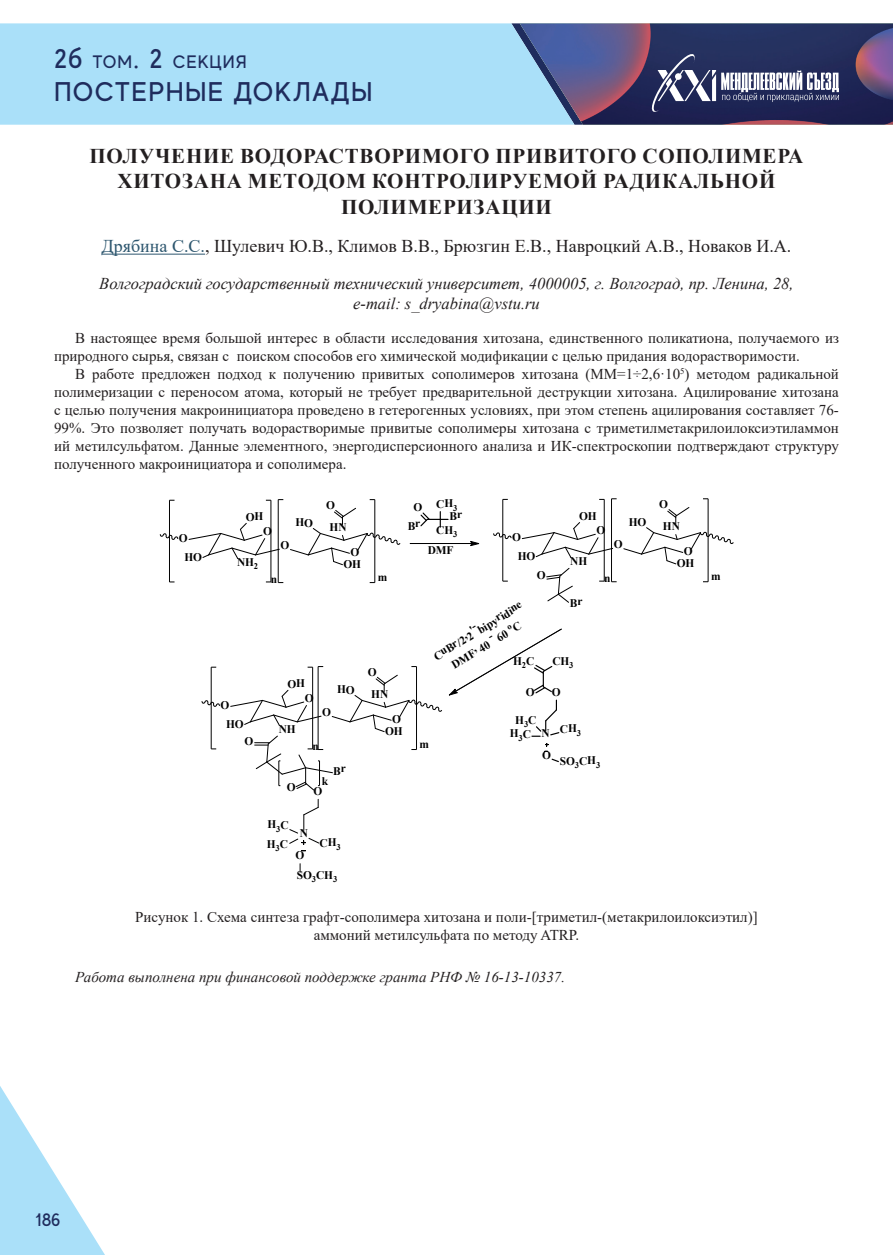
<style>
.page{position:relative;width:893px;height:1255px;background:#fff}
.page>*{position:absolute;margin:0;border:0;box-sizing:border-box;transform-origin:0 0}
.t1{font:500 27px "MADE Evolve Sans";letter-spacing:.05em;color:#1f2c5d}
.t2{font:700 21px/25.2px "Times New Roman";letter-spacing:.035em;color:#231f20;text-align:center}
.t3{font:18px "Times New Roman";color:#231f20}
.t4{font:500 18px "MADE Evolve Sans";letter-spacing:.05em;color:#1f2c5d}
.t5{font:italic 16.5px/19.8px "Times New Roman";color:#231f20;text-align:center}
.t6{font:15px/18px "Times New Roman";color:#231f20}
.t7{font:italic 15px "Times New Roman";color:#231f20}
.t8{font:700 11.55px/19.2px "Times New Roman";letter-spacing:-.005em;color:#000001}
.t9{font:700 8.7px "Times New Roman";color:#000001}
.s1{font-size:27px}
.s2{color:#2e576f}
</style>
<div class="page">
<div style="left:0;top:23px;width:511px;height:102px;background:#aae0f9"></div>
<svg style="left:0;top:1086px;width:105px;height:168px"></svg>
<svg style="left:511px;top:23px;width:382px;height:102px;background:#51557f"></svg>
<hr style="left:102px;top:254px;width:103px;height:1px;background:#2e576f">
<svg style="left:160px;top:533px;width:18px;height:7px"></svg>
<svg style="left:188px;top:522px;width:92px;height:37px"></svg>
<svg style="left:290px;top:507px;width:111px;height:58px"></svg>
<hr style="left:271px;top:500px;width:1px;height:82px;background:#000001">
<hr style="left:169px;top:500px;width:1px;height:82px;background:#000001">
<hr style="left:374px;top:499px;width:1px;height:83px;background:#000001">
<hr style="left:278px;top:499px;width:1px;height:83px;background:#000001">
<svg style="left:420px;top:511px;width:28px;height:16px"></svg>
<hr style="left:410px;top:543px;width:62px;height:1px;background:#000001">
<svg style="left:470px;top:541px;width:10px;height:4px"></svg>
<svg style="left:493px;top:532px;width:18px;height:7px"></svg>
<svg style="left:521px;top:521px;width:92px;height:38px"></svg>
<svg style="left:623px;top:506px;width:111px;height:59px"></svg>
<hr style="left:604px;top:499px;width:1px;height:82px;background:#000001">
<hr style="left:502px;top:499px;width:1px;height:82px;background:#000001">
<hr style="left:708px;top:499px;width:1px;height:82px;background:#000001">
<hr style="left:611px;top:499px;width:1px;height:82px;background:#000001">
<svg style="left:546px;top:568px;width:27px;height:35px"></svg>
<svg style="left:201px;top:699px;width:19px;height:8px"></svg>
<hr style="left:211px;top:667px;width:1px;height:82px;background:#000001">
<svg style="left:289px;top:799px;width:31px;height:52px"></svg>
<svg style="left:230px;top:628px;width:332px;height:163px"></svg>
<p class="t4" style="left:54px;top:51px;width:194px"><span class="s1">2б</span> ТОМ<span class="s1">. 2</span> СЕКЦИЯ</p>
<h1 class="t1" style="left:54px;top:74px;width:320px">ПОСТЕРНЫЕ ДОКЛАДЫ</h1>
<h2 class="t2" style="left:89px;top:143px;width:715px">ПОЛУЧЕНИЕ ВОДОРАСТВОРИМОГО ПРИВИТОГО СОПОЛИМЕРА<br>ХИТОЗАНА МЕТОДОМ КОНТРОЛИРУЕМОЙ РАДИКАЛЬНОЙ<br>ПОЛИМЕРИЗАЦИИ</h2>
<p class="t3" style="left:102px;top:233px;width:691px"><span class="s2">Дрябина С.С.</span>, Шулевич Ю.В., Климов В.В., Брюзгин Е.В., Навроцкий А.В., Новаков И.А.</p>
<p class="t5" style="left:99px;top:273px;width:696px">Волгоградский государственный технический университет, 4000005, г. Волгоград, пр. Ленина, 28, e-mail: s_dryabina@vstu.ru</p>
<p class="t6" style="left:54px;top:328px;width:786px;text-indent:21px">В настоящее время большой интерес в области исследования хитозана, единственного поликатиона, получаемого из природного сырья, связан с поиском способов его химической модификации с целью придания водорастворимости.</p>
<p class="t6" style="left:54px;top:364px;width:786px;text-align:justify;text-indent:21px">В работе предложен подход к получению привитых сополимеров хитозана (ММ=1÷2,6·10<sup>5</sup>) методом радикальной полимеризации с переносом атома, который не требует предварительной деструкции хитозана. Ацилирование хитозана с целью получения макроинициатора проведено в гетерогенных условиях, при этом степень ацилирования составляет 76- 99%. Это позволяет получать водорастворимые привитые сополимеры хитозана с триметилметакрилоилоксиэтиламмон ий метилсульфатом. Данные элементного, энергодисперсионного анализа и ИК-спектроскопии подтверждают структуру полученного макроинициатора и сополимера.</p>
<p class="t8" style="left:179px;top:528px;width:10px">O</p>
<p class="t8" style="left:184px;top:547px;width:19px">HO</p>
<p class="t8" style="left:326px;top:495px;width:10px">O</p>
<p class="t8" style="left:246px;top:506px;width:19px">OH</p>
<p class="t8" style="left:263px;top:521px;width:10px">O</p>
<p class="t8" style="left:295px;top:512px;width:19px">HO</p>
<p class="t8" style="left:330px;top:517px;width:19px">HN</p>
<p class="t8" style="left:237px;top:552px;width:23px">NH<sub>2</sub></p>
<p class="t8" style="left:280px;top:535px;width:10px">O</p>
<p class="t8" style="left:351px;top:542px;width:10px">O</p>
<p class="t8" style="left:343px;top:554px;width:19px">OH</p>
<p class="t8" style="left:414px;top:494px;width:45px">O CH<sub>3</sub></p>
<p class="t8" style="left:436px;top:520px;width:23px">CH<sub>3</sub></p>
<p class="t8" style="left:449px;top:505px;width:14px">Br</p>
<p class="t8" style="left:428px;top:540px;width:27px">DMF</p>
<p class="t8" style="left:408px;top:515px;width:14px">Br</p>
<p class="t8" style="left:512px;top:527px;width:10px">O</p>
<p class="t8" style="left:518px;top:546px;width:19px">HO</p>
<p class="t8" style="left:659px;top:494px;width:10px">O</p>
<p class="t8" style="left:579px;top:506px;width:19px">OH</p>
<p class="t8" style="left:596px;top:520px;width:10px">O</p>
<p class="t8" style="left:629px;top:512px;width:19px">HO</p>
<p class="t8" style="left:663px;top:516px;width:19px">HN</p>
<p class="t8" style="left:570px;top:551px;width:19px">NH</p>
<p class="t8" style="left:614px;top:534px;width:10px">O</p>
<p class="t8" style="left:684px;top:541px;width:10px">O</p>
<p class="t8" style="left:677px;top:553px;width:19px">OH</p>
<p class="t8" style="left:221px;top:695px;width:10px">O</p>
<p class="t8" style="left:226px;top:714px;width:19px">HO</p>
<p class="t8" style="left:244px;top:731px;width:10px">O</p>
<p class="t8" style="left:537px;top:565px;width:10px">O</p>
<p class="t8" style="left:604px;top:568px;width:8px">n</p>
<p class="t8" style="left:711px;top:566px;width:11px">m</p>
<p class="t8" style="left:570px;top:592px;width:14px">Br</p>
<p class="t8" style="left:271px;top:569px;width:8px">n</p>
<p class="t8" style="left:378px;top:567px;width:11px">m</p>
<p class="t8" style="left:439px;top:644px;width:92px;line-height:16.8px;text-indent:-11px;rotate:-31deg">CuBr/2,2'-bipyridine<br>DMF, 40</p>
<p class="t8" style="left:513px;top:651px;width:23px">H<sub>2</sub>C</p>
<p class="t8" style="left:552px;top:651px;width:23px">CH<sub>3</sub></p>
<p class="t8" style="left:526px;top:682px;width:10px">O</p>
<p class="t8" style="left:552px;top:682px;width:10px">O</p>
<p class="t8" style="left:542px;top:723px;width:10px">N</p>
<p class="t8" style="left:368px;top:662px;width:10px">O</p>
<p class="t8" style="left:287px;top:673px;width:19px">OH</p>
<p class="t8" style="left:337px;top:679px;width:19px">HO</p>
<p class="t8" style="left:371px;top:684px;width:19px">HN</p>
<p class="t8" style="left:305px;top:688px;width:10px">O</p>
<p class="t8" style="left:322px;top:702px;width:10px">O</p>
<p class="t8" style="left:392px;top:709px;width:10px">O</p>
<p class="t8" style="left:510px;top:713px;width:28px;line-height:13.4px;text-indent:6px">H<sub>3</sub>C<br>H</p>
<p class="t8" style="left:560px;top:718px;width:23px">CH<sub>3</sub></p>
<p class="t8" style="left:279px;top:719px;width:19px">NH</p>
<p class="t8" style="left:385px;top:721px;width:19px">OH</p>
<p class="t9" style="left:518px;top:732px;width:14px">3<sup>C</sup></p>
<p class="t8" style="left:313px;top:736px;width:8px">n</p>
<p class="t8" style="left:420px;top:734px;width:11px">m</p>
<p class="t8" style="left:333px;top:759px;width:14px">Br</p>
<p class="t8" style="left:542px;top:744px;width:10px">O</p>
<p class="t8" style="left:560px;top:751px;width:42px">SO<sub>3</sub>CH<sub>3</sub></p>
<p class="t8" style="left:322px;top:771px;width:8px">k</p>
<p class="t8" style="left:287px;top:777px;width:10px">O</p>
<p class="t8" style="left:314px;top:781px;width:10px">O</p>
<p class="t8" style="left:300px;top:823px;width:10px">N</p>
<p class="t8" style="left:320px;top:832px;width:23px">CH<sub>3</sub></p>
<p class="t8" style="left:267px;top:814px;width:23px">H<sub>3</sub>C<br>H<sub>3</sub>C</p>
<p class="t8" style="left:296px;top:845px;width:43px;line-height:19.8px">O<br>SO<sub>3</sub>CH<sub>3</sub></p>
<p class="t6" style="left:135px;top:907px;width:624px;text-align:center">Рисунок 1. Схема синтеза графт-сополимера хитозана и поли-[триметил-(метакрилоилоксиэтил)] аммоний метилсульфата по методу ATRP.</p>
<p class="t7" style="left:75px;top:966px;width:491px">Работа выполнена при финансовой поддержке гранта РНФ № 16-13-10337.</p>
<p class="t4" style="left:35px;top:1208px;width:27px">186</p>
</div>
